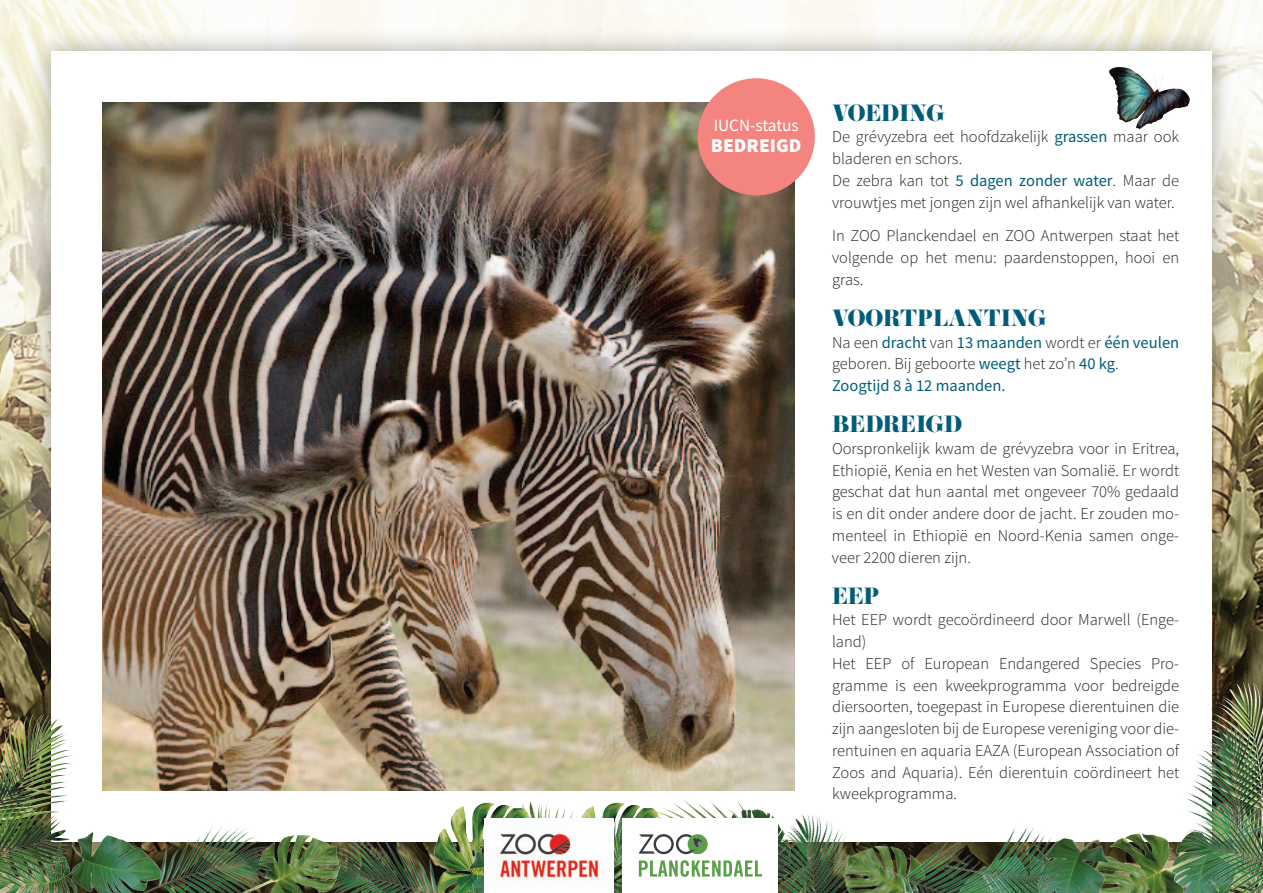
<style>
.page{position:relative;width:1263px;height:893px;background:#fff}
.page>*{position:absolute;margin:0;border:0;box-sizing:border-box;transform-origin:0 0}
.t1{font:20.55px "Eloquent JF Regular Pro";color:#015c79}
.t2{font:900 19.65px "Source Sans Pro";color:#fff}
.t3{font:17.25px "Source Sans Pro";color:#fff}
.t4{font:300 16.5px/21.8px "Source Sans Pro";color:#231f20}
.t5{font:16.5px/21.8px "Source Sans Pro";color:#015c79}
.s1{font-weight:400;color:#015c79}
.s2{font-weight:300;color:#231f20}
</style>
<div class="page">
<img style="left:0;top:0;width:605px;height:759px">
<img style="left:605px;top:0;width:658px;height:713px">
<div style="left:28px;top:26px;width:1209px;height:839px;background:#231f20;opacity:.38"></div>
<div style="left:51px;top:51px;width:1161px;height:791px;background:#fff"></div>
<img style="left:102px;top:102px;width:692px;height:689px">
<img style="left:1109px;top:67px;width:81px;height:63px">
<img style="left:1218px;top:683px;width:37px;height:30px">
<img style="left:608px;top:801px;width:107px;height:7px">
<img style="left:479px;top:802px;width:129px;height:6px">
<img style="left:342px;top:805px;width:138px;height:88px">
<img style="left:605px;top:808px;width:25px;height:28px">
<img style="left:5px;top:715px;width:25px;height:44px">
<img style="left:630px;top:808px;width:80px;height:10px">
<img style="left:1195px;top:713px;width:68px;height:65px">
<img style="left:1110px;top:833px;width:56px;height:60px">
<img style="left:77px;top:832px;width:34px;height:61px">
<img style="left:74px;top:841px;width:10px;height:52px">
<img style="left:288px;top:835px;width:54px;height:58px">
<img style="left:111px;top:827px;width:177px;height:66px">
<img style="left:461px;top:807px;width:144px;height:86px">
<img style="left:710px;top:806px;width:43px;height:12px">
<img style="left:613px;top:836px;width:10px;height:57px">
<img style="left:1166px;top:778px;width:97px;height:115px">
<img style="left:1024px;top:826px;width:11px;height:67px">
<img style="left:1035px;top:833px;width:75px;height:60px">
<img style="left:880px;top:828px;width:144px;height:65px">
<img style="left:0;top:759px;width:74px;height:134px">
<img style="left:753px;top:809px;width:127px;height:84px">
<div style="left:623px;top:818px;width:155px;height:75px;background:#fff"></div>
<svg style="left:639px;top:860px;width:123px;height:17px"></svg>
<svg style="left:639px;top:834px;width:69px;height:20px"></svg>
<img style="left:485px;top:818px;width:128px;height:75px">
<div style="left:698px;top:78px;width:117px;height:117px;background:#f38480;border-radius:50%"></div>
<p class="t3" style="left:714px;top:115px;width:87px">iucn-status</p>
<p class="t2" style="left:711px;top:132px;width:92px">BEDREIGD</p>
<p class="t1" style="left:832px;top:101px;width:115px">VOEDING</p>
<p class="t4" style="left:832px;top:126px;width:349px">De grévyzebra eet hoofdzakelijk <span class="s1">grassen</span> maar ook bladeren en schors.<br>De zebra kan tot <span class="s1">5 dagen zonder water</span>. Maar de vrouwtjes met jongen zijn wel afhankelijk van water.</p>
<p class="t4" style="left:832px;top:225px;width:349px;text-align:justify">In ZOO Planckendael en ZOO Antwerpen staat het volgende op het menu: paardenstoppen, hooi en gras.</p>
<p class="t1" style="left:832px;top:307px;width:216px">VOORTPLANTING</p>
<p class="t5" style="left:832px;top:331px;width:349px"><span class="s2">Na een</span> dracht <span class="s2">van</span> 13 maanden <span class="s2">wordt er</span> één veulen <span class="s2">geboren. Bij geboorte</span> weegt <span class="s2">het zo’n</span> 40 kg<span class="s2">.<br></span>Zoogtijd 8 à 12 maanden.</p>
<p class="t1" style="left:832px;top:413px;width:131px">BEDREIGD</p>
<p class="t4" style="left:832px;top:437px;width:349px;text-align:justify">Oorspronkelijk kwam de grévyzebra voor in Eritrea, Ethiopië, Kenia en het Westen van Somalië. Er wordt geschat dat hun aantal met ongeveer 70% gedaald is en dit onder andere door de jacht. Er zouden mo&shy;menteel in Ethiopië en Noord-Kenia samen onge&shy;veer 2200 dieren zijn.</p>
<p class="t1" style="left:832px;top:584px;width:17px">EEP</p>
<p class="t4" style="left:832px;top:609px;width:349px">Het EEP wordt gecoördineerd door Marwell (Enge&shy;land)<br>Het EEP of European Endangered Species Pro&shy;gramme is een kweekprogramma voor bedreigde diersoorten, toegepast in Europese dierentuinen die zijn aangesloten bij de Europese vereniging voor die&shy;rentuinen en aquaria EAZA (European Association of Zoos and Aquaria). Eén dierentuin coördineert het kweekprogramma.</p>
</div>
